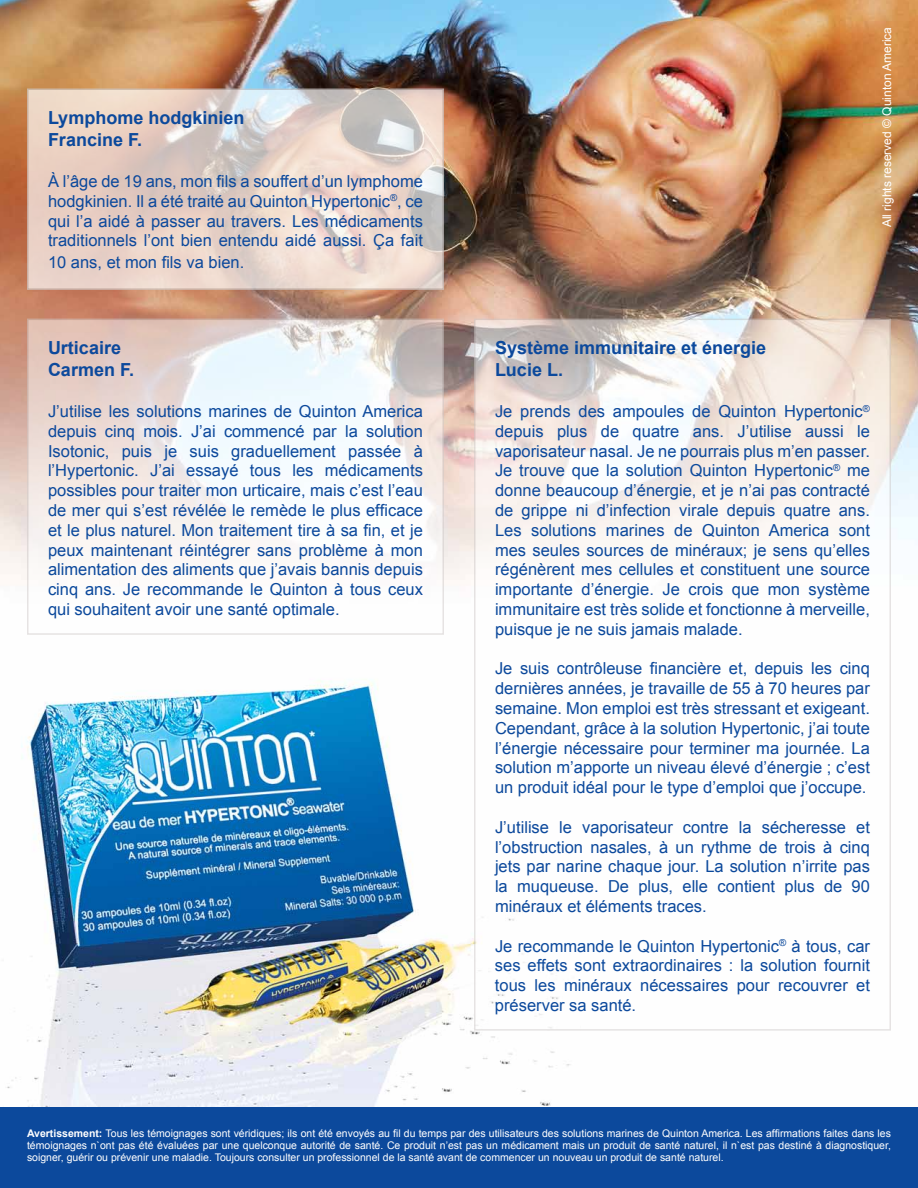
<style>
.page{position:relative;width:918px;height:1188px;background:#fff}
.page>*{position:absolute;margin:0;border:0;box-sizing:border-box;transform-origin:0 0}
.t1{font:700 18px/21.6px "Arial";color:#0c499c}
.t2{font:16.5px/19.8px "Arial";color:#0c499c;text-align:justify}
.t3{font:12px "Arial";color:#fff}
.t4{font:10.5px/12px "Arial";color:#fff;text-align:justify}
.s1{font-weight:700}
</style>
<div class="page">
<img style="left:0;top:0;width:918px;height:1108px">
<img style="left:0;top:621px;width:581px;height:487px">
<svg style="left:474px;top:319px;width:417px;height:712px"></svg>
<svg style="left:27px;top:88px;width:417px;height:202px;background:#e4d1c8"></svg>
<svg style="left:27px;top:319px;width:417px;height:316px;fill:#f6f8f9"></svg>
<div style="left:0;top:1108px;width:918px;height:80px;background:#0c499c"></div>
<p class="t1" style="left:48px;top:107px;width:198px">Lymphome hodgkinien<br>Francine F.</p>
<p class="t2" style="left:48px;top:171px;width:376px">À l’âge de 19 ans, mon fils a souffert d’un lymphome hodgkinien. Il a été traité au Quinton Hypertonic<sup>®</sup>, ce qui l’a aidé à passer au travers. Les médicaments traditionnels l’ont bien entendu aidé aussi. Ça fait</p>
<p class="t2" style="left:48px;top:252px;width:198px">10 ans, et mon fils va bien.</p>
<p class="t1" style="left:48px;top:337px;width:88px">Urticaire<br>Carmen F.</p>
<p class="t2" style="left:48px;top:401px;width:376px">J’utilise les solutions marines de Quinton America depuis cinq mois. J’ai commencé par la solution Isotonic, puis je suis graduellement passée à l’Hypertonic. J’ai essayé tous les médicaments possibles pour traiter mon urticaire, mais c’est l’eau de mer qui s’est révélée le remède le plus efficace et le plus naturel. Mon traitement tire à sa fin, et je peux maintenant réintégrer sans problème à mon alimentation des aliments que j’avais bannis depuis cinq ans. Je recommande le Quinton à tous ceux qui souhaitent avoir une santé optimale.</p>
<p class="t3" style="left:879px;top:227px;width:202px;rotate:-90deg">All rights reserved © Quinton America</p>
<p class="t1" style="left:495px;top:337px;width:273px">Système immunitaire et énergie<br>Lucie L.</p>
<p class="t2" style="left:495px;top:402px;width:377px">Je prends des ampoules de Quinton Hypertonic<sup>® </sup>depuis plus de quatre ans. J’utilise aussi le vaporisateur nasal. Je ne pourrais plus m’en passer.<br>Je trouve que la solution Quinton Hypertonic<sup>®</sup> me donne beaucoup d’énergie, et je n’ai pas contracté de grippe ni d’infection virale depuis quatre ans.<br>Les solutions marines de Quinton America sont mes seules sources de minéraux; je sens qu’elles régénèrent mes cellules et constituent une source importante d’énergie. Je crois que mon système immunitaire est très solide et fonctionne à merveille, puisque je ne suis jamais malade.</p>
<p class="t2" style="left:495px;top:659px;width:376px">Je suis contrôleuse financière et, depuis les cinq dernières années, je travaille de 55 à 70 heures par semaine. Mon emploi est très stressant et exigeant.<br>Cependant, grâce à la solution Hypertonic, j’ai toute l’énergie nécessaire pour terminer ma journée. La solution m’apporte un niveau élevé d’énergie ; c’est un produit idéal pour le type d’emploi que j’occupe.</p>
<p class="t2" style="left:495px;top:817px;width:377px">J’utilise le vaporisateur contre la sécheresse et l’obstruction nasales, à un rythme de trois à cinq jets par narine chaque jour. La solution n’irrite pas la muqueuse. De plus, elle contient plus de 90 minéraux et éléments traces.</p>
<p class="t2" style="left:495px;top:936px;width:377px">Je recommande le Quinton Hypertonic<sup>®</sup> à tous, car ses effets sont extraordinaires : la solution fournit tous les minéraux nécessaires pour recouvrer et préserver sa santé.</p>
<p class="t4" style="left:27px;top:1127px;width:866px"><span class="s1">Avertissement:</span> Tous les témoignages sont véridiques; ils ont été envoyés au fil du temps par des utilisateurs des solutions marines de Quinton America. Les affirmations faites dans les témoignages n`ont pas été évaluées par une quelconque autorité de santé. Ce produit n’est pas un médicament mais un produit de santé naturel, il n`est pas destiné à diagnostiquer, soigner, guérir ou prévenir une maladie. Toujours consulter un professionnel de la santé avant de commencer un nouveau un produit de santé naturel.</p>
</div>
